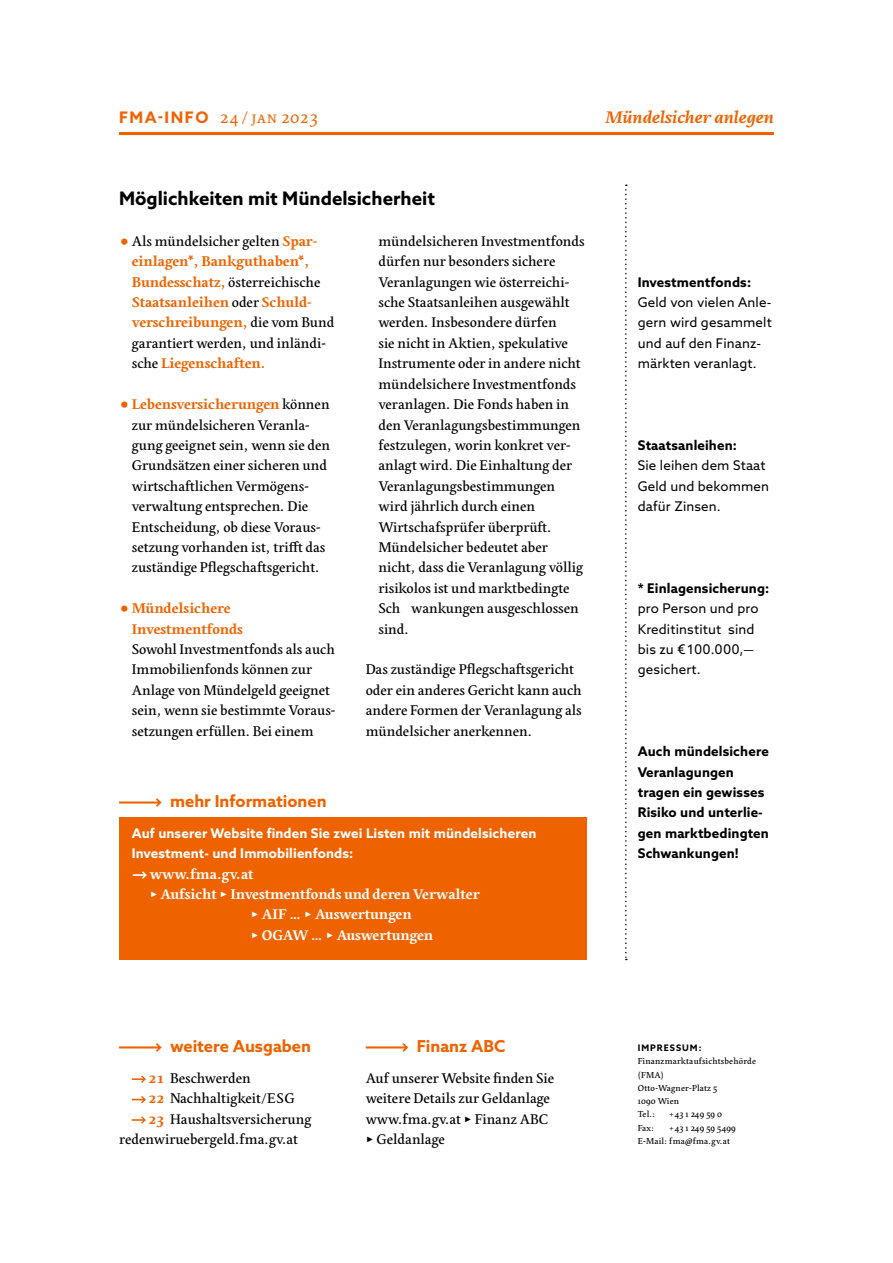
<style>
.page{position:relative;width:893px;height:1263px;background:#fff}
.page>*{position:absolute;margin:0;border:0;box-sizing:border-box;transform-origin:0 0}
.t1{font:700 18.6px "Azo Sans";color:#000}
.t2{font:italic 700 17.55px "Edita";color:#ee6300}
.t3{font:17.55px "Edita";color:#ee6300}
.Überschrift_Kasten{font:700 16.5px "Azo Sans";color:#ee6300}
.Fließtext{font:700 16.5px "Azo Sans";color:#ee6300}
.Fließtext-2{font:14.7px/20.4px "Edita";color:#000}
.t4{font:700 14.7px/20.4px "Edita";color:#ee6300}
.Fließtext-3{font:700 14.7px "Edita";color:#fff}
.Marginalspalte_Text{font:13.35px/20.4px "Azo Sans";letter-spacing:.01em;color:#000}
.Marginalspalte_Text-2{font:700 13.35px/20.4px "Azo Sans";letter-spacing:.01em;color:#000}
.Fließtext-4{font:700 13.35px/20.4px "Azo Sans";letter-spacing:.01em;color:#fff}
.Fließtext-5{font:9px/13.2px "Edita";letter-spacing:.02em;color:#000}
.Fließtext-6{font:700 9px "Azo Sans";letter-spacing:.11em;color:#000}
.s1{font-family:"Azo Sans";font-weight:700;font-size:15.9px}
.s2{font-weight:400}
.s3{font-weight:400;color:#000}
.s4{color:#ee6300}
.s5{font-weight:700;color:#ee6300}
.s6{font-weight:700}
</style>
<div class="page">
<hr style="left:119px;top:132px;width:655px;height:3px;background:#ee6300">
<svg style="left:366px;top:1043px;width:42px;height:9px"></svg>
<svg style="left:625px;top:185px;width:2px;height:775px"></svg>
<svg style="left:132px;top:1075px;width:14px;height:8px"></svg>
<svg style="left:132px;top:1096px;width:14px;height:7px"></svg>
<svg style="left:132px;top:1116px;width:14px;height:8px"></svg>
<svg style="left:119px;top:1043px;width:43px;height:9px"></svg>
<div style="left:119px;top:817px;width:468px;height:143px;background:#ee6300"></div>
<svg style="left:133px;top:871px;width:14px;height:8px"></svg>
<svg style="left:119px;top:798px;width:43px;height:9px"></svg>
<p class="t3" style="left:119px;top:108px;width:201px"><span class="s1">FMA-INFO</span> 24 / jan 2023</p>
<p class="t2" style="left:605px;top:107px;width:170px">Mündelsicher anlegen</p>
<h2 class="t1" style="left:119px;top:186px;width:317px">Möglichkeiten mit Mündelsicherheit</h2>
<p class="t4" style="left:132px;top:231px;width:204px;text-indent:-13px"><span class="s2">○</span> <span class="s3">Als mündelsicher gelten</span> Spar&shy;einlagen*, Bankguthaben*,<br>Bundesschatz, <span class="s3">österreichische<br></span>Staatsanleihen <span class="s3">oder</span> Schuld&shy;verschreibungen, <span class="s3">die vom Bund garantiert werden, und inländi&shy;sche</span> Liegenschaften.</p>
<p class="Fließtext-2" style="left:132px;top:395px;width:200px;text-indent:-13px"><span class="s4">○</span> <span class="s5">Lebensversicherungen</span> können zur mündelsicheren Veranla&shy;gung geeignet sein, wenn sie den<br>Grundsätzen einer sicheren und wirtschaftlichen Vermögens&shy;verwaltung entsprechen. Die<br>Entscheidung, ob diese Voraus&shy;setzung vorhanden ist, trifft das zuständige Pflegschaftsgericht.</p>
<p class="Fließtext-2" style="left:132px;top:599px;width:205px;text-indent:-13px"><span class="s4">○</span><span class="s5">Mündelsichere<br>Investmentfonds<br></span>Sowohl Investmentfonds als auch<br>Immobilienfonds können zur<br>Anlage von Mündelgeld geeignet sein, wenn sie bestimmte Voraus&shy;setzungen erfüllen. Bei einem</p>
<p class="Fließtext-2" style="left:378px;top:231px;width:208px">mündelsicheren Investmentfonds dürfen nur besonders sichere<br>Veranlagungen wie österreichi&shy;sche Staatsanleihen ausgewählt werden. Insbesondere dürfen<br>sie nicht in Aktien, spekulative<br>Instrumente oder in andere nicht mündelsichere Investmentfonds veranlagen. Die Fonds haben in den Veranlagungsbestimmungen festzulegen, worin konkret ver&shy;anlagt wird. Die Einhaltung der<br>Veranlagungsbestimmungen wird jährlich durch einen<br>Wirtschafsprüfer überprüft.<br>Mündelsicher bedeutet aber nicht, dass die Veranlagung völlig risikolos ist und marktbedingte<br>Sch wankungen ausgeschlossen sind.</p>
<p class="Fließtext-2" style="left:366px;top:660px;width:218px">Das zuständige Pflegschaftsgericht oder ein anderes Gericht kann auch andere Formen der Veranlagung als mündelsicher anerkennen.</p>
<h2 class="Überschrift_Kasten" style="left:170px;top:790px;width:158px">mehr Informationen</h2>
<p class="Fließtext-4" style="left:132px;top:822px;width:406px">Auf unserer Website finden Sie zwei Listen mit mündelsicheren<br>Investment- und Immobilienfonds:</p>
<p class="Fließtext-3" style="left:150px;top:865px;width:105px">www.fma.gv.at</p>
<p class="Fließtext-3" style="left:150px;top:886px;width:331px">△ Aufsicht △ Investmentfonds und deren Verwalter</p>
<p class="Fließtext-3" style="left:251px;top:906px;width:162px">△ AIF … △ Auswertungen</p>
<p class="Fließtext-3" style="left:251px;top:926px;width:184px">△ OGAW … △ Auswertungen</p>
<p class="Fließtext" style="left:170px;top:1035px;width:142px">weitere Ausgaben</p>
<p class="Fließtext-2" style="left:148px;top:1068px;width:164px"><span class="s5">21</span> Beschwerden<br><span class="s5">22</span> Nachhaltigkeit/ESG<br><span class="s5">23</span> Haushaltsversicherung</p>
<p class="Fließtext-2" style="left:119px;top:1129px;width:181px">redenwiruebergeld.fma.gv.at</p>
<h2 class="Überschrift_Kasten" style="left:417px;top:1035px;width:90px">Finanz ABC</h2>
<p class="Fließtext-2" style="left:366px;top:1068px;width:190px">Auf unserer Website finden Sie weitere Details zur Geldanlage www.fma.gv.at <span class="s6">△</span> Finanz ABC <span class="s6">△</span> Geldanlage</p>
<p class="Marginalspalte_Text" style="left:638px;top:271px;width:136px"><span class="s6">Investmentfonds:<br></span>Geld von vielen Anle&shy;gern wird gesammelt und auf den Finanz&shy;märkten veranlagt.</p>
<p class="Marginalspalte_Text" style="left:638px;top:435px;width:133px"><span class="s6">Staatsanleihen:<br></span>Sie leihen dem Staat<br>Geld und bekommen dafür Zinsen.</p>
<p class="Marginalspalte_Text" style="left:638px;top:578px;width:133px"><span class="s6">* Einlagensicherung: </span>pro Person und pro<br>Kreditinstitut sind bis zu €100.000,— gesichert.</p>
<p class="Marginalspalte_Text-2" style="left:638px;top:741px;width:133px">Auch mündelsichere<br>Veranlagungen tragen ein gewisses<br>Risiko und unterlie&shy;gen marktbedingten<br>Schwankungen!</p>
<p class="Fließtext-6" style="left:638px;top:1042px;width:65px">IMPRESSUM:</p>
<p class="Fließtext-5" style="left:638px;top:1055px;width:120px">Finanzmarktaufsichtsbehörde (FMA)</p>
<p class="Fließtext-5" style="left:638px;top:1082px;width:81px">Otto-Wagner-Platz 5<br>1090 Wien</p>
<p class="Fließtext-5" style="left:638px;top:1108px;width:19px">Tel.:</p>
<p class="Fließtext-5" style="left:669px;top:1108px;width:54px">+43 1 249 59 0</p>
<p class="Fließtext-5" style="left:638px;top:1121px;width:18px">Fax:</p>
<p class="Fließtext-5" style="left:669px;top:1121px;width:68px">+43 1 249 59 5499</p>
<p class="Fließtext-5" style="left:638px;top:1135px;width:94px">E-Mail: fma@fma.gv.at</p>
</div>
